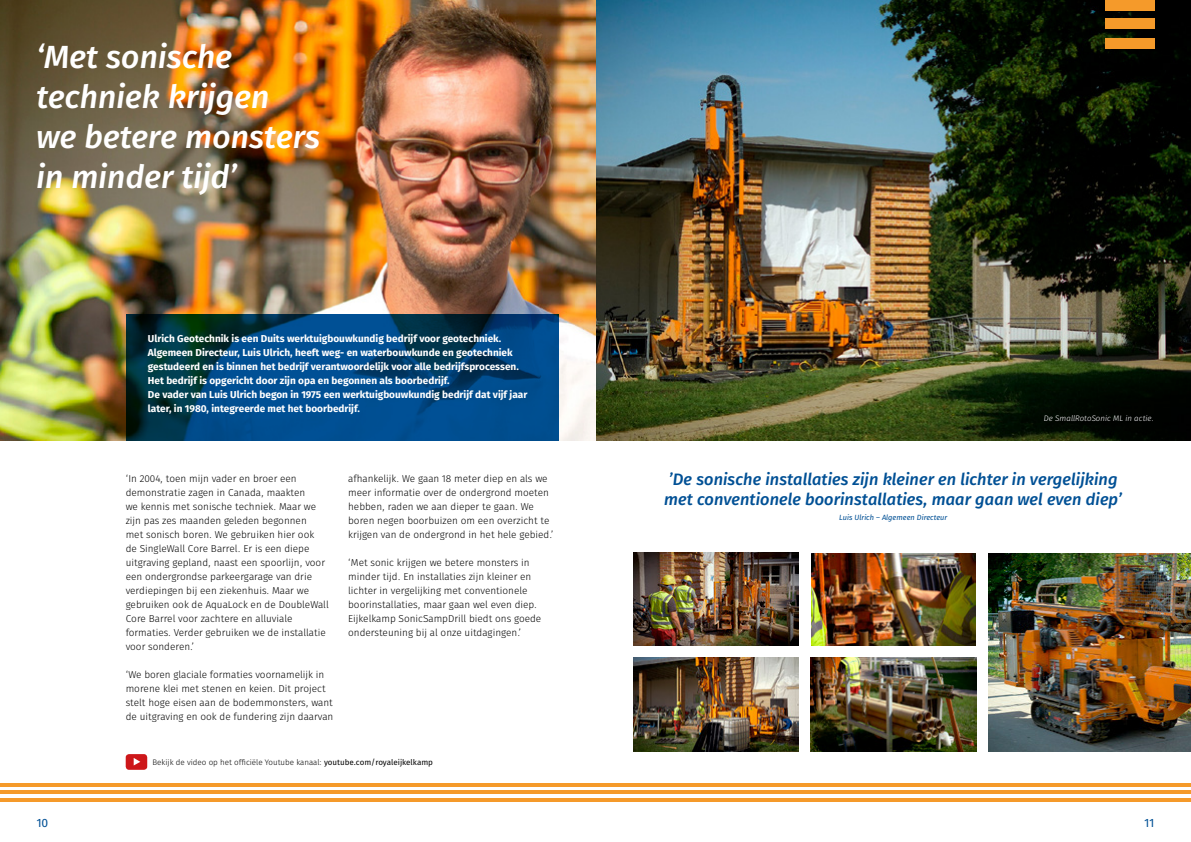
<style>
.page{position:relative;width:1191px;height:842px;background:#fff}
.page>*{position:absolute;margin:0;border:0;box-sizing:border-box;transform-origin:0 0}
.t1{font:italic 32px/40px "Fira Sans OT Medium";color:#fff}
.t2{font:italic 16.5px/20px "Fira Sans OT Medium";color:#005095}
.t3{font:12px "Fira Sans OT";color:#005095}
.t4{font:10px/14px "Fira Sans OT Light";color:#000}
.t5{font:700 10px/14px "Fira Sans OT";color:#fff}
.t6{font:8px "Fira Sans OT Light";color:#000}
.t7{font:italic 8px "Fira Sans OT Light";color:#fff}
.t8{font:italic 7.5px "Fira Sans OT";color:#005095}
.s1{font-family:"Fira Sans OT"}
</style>
<div class="page">
<img style="left:0;top:0;width:1191px;height:440px">
<div style="left:1105px;top:0;width:50px;height:10px;background:#f59a2a"></div>
<div style="left:1105px;top:19px;width:50px;height:10px;background:#f59a2a"></div>
<div style="left:1105px;top:38px;width:50px;height:10px;background:#f59a2a"></div>
<hr style="left:0;top:798px;width:1191px;height:4px;background:#f59a2a">
<hr style="left:0;top:790px;width:1191px;height:4px;background:#f59a2a">
<hr style="left:0;top:783px;width:1191px;height:4px;background:#f59a2a">
<img style="left:633px;top:552px;width:165px;height:93px">
<img style="left:810px;top:658px;width:166px;height:93px">
<img style="left:988px;top:553px;width:203px;height:198px">
<img style="left:633px;top:658px;width:165px;height:93px">
<img style="left:811px;top:553px;width:164px;height:92px">
<svg style="left:126px;top:314px;width:432px;height:126px;background:#004373"></svg>
<div style="left:126px;top:754px;width:21px;height:16px;background:#cd171a;border-radius:3px"></div>
<svg style="left:134px;top:758px;width:6px;height:7px"></svg>
<h1 class="t1" style="left:36px;top:39px;width:285px">‘Met sonische techniek krijgen<br>we betere monsters in minder tijd’</h1>
<p class="t5" style="left:148px;top:332px;width:381px">Ulrich Geotechnik is een Duits werktuigbouwkundig bedrijf voor geotechniek.<br>Algemeen Directeur, Luis Ulrich, heeft weg- en waterbouwkunde en geotechniek gestudeerd en is binnen het bedrijf verantwoordelijk voor alle bedrijfsprocessen.<br>Het bedrijf is opgericht door zijn opa en begonnen als boorbedrijf.<br>De vader van Luis Ulrich begon in 1975 een werktuigbouwkundig bedrijf dat vijf jaar later, in 1980, integreerde met het boorbedrijf.</p>
<p class="t4" style="left:126px;top:472px;width:204px">‘In 2004, toen mijn vader en broer een demonstratie zagen in Canada, maakten<br>we kennis met sonische techniek. Maar we zijn pas zes maanden geleden begonnen<br>met sonisch boren. We gebruiken hier ook<br>de SingleWall Core Barrel. Er is een diepe uitgraving gepland, naast een spoorlijn, voor een ondergrondse parkeergarage van drie verdiepingen bij een ziekenhuis. Maar we gebruiken ook de AquaLock en de DoubleWall Core Barrel voor zachtere en alluviale formaties. Verder gebruiken we de installatie voor sonderen.’</p>
<p class="t4" style="left:126px;top:668px;width:209px">‘We boren glaciale formaties voornamelijk in morene klei met stenen en keien. Dit project stelt hoge eisen aan de bodemmonsters, want de uitgraving en ook de fundering zijn daarvan</p>
<p class="t4" style="left:348px;top:472px;width:207px">afhankelijk. We gaan 18 meter diep en als we meer informatie over de ondergrond moeten hebben, raden we aan dieper te gaan. We boren negen boorbuizen om een overzicht te krijgen van de ondergrond in het hele gebied.’</p>
<p class="t4" style="left:348px;top:556px;width:195px">‘Met sonic krijgen we betere monsters in minder tijd. En installaties zijn kleiner en lichter in vergelijking met conventionele boorinstallaties, maar gaan wel even diep.<br>Eijkelkamp SonicSampDrill biedt ons goede ondersteuning bij al onze uitdagingen.’</p>
<p class="t6" style="left:152px;top:756px;width:282px">Bekijk de video op het officiële Youtube kanaal: <span class="s1">youtube.com/royaleijkelkamp</span></p>
<p class="t7" style="left:1043px;top:413px;width:112px">De SmallRotoSonic ML in actie.</p>
<h2 class="t2" style="left:664px;top:470px;width:460px">’De sonische installaties zijn kleiner en lichter in vergelijking met conventionele boorinstallaties, maar gaan wel even diep’</h2>
<p class="t8" style="left:839px;top:512px;width:110px">Luis Ulrich – Algemeen Directeur</p>
<p class="t3" style="left:37px;top:814px;width:13px">10</p>
<p class="t3" style="left:1144px;top:814px;width:11px">11</p>
</div>
